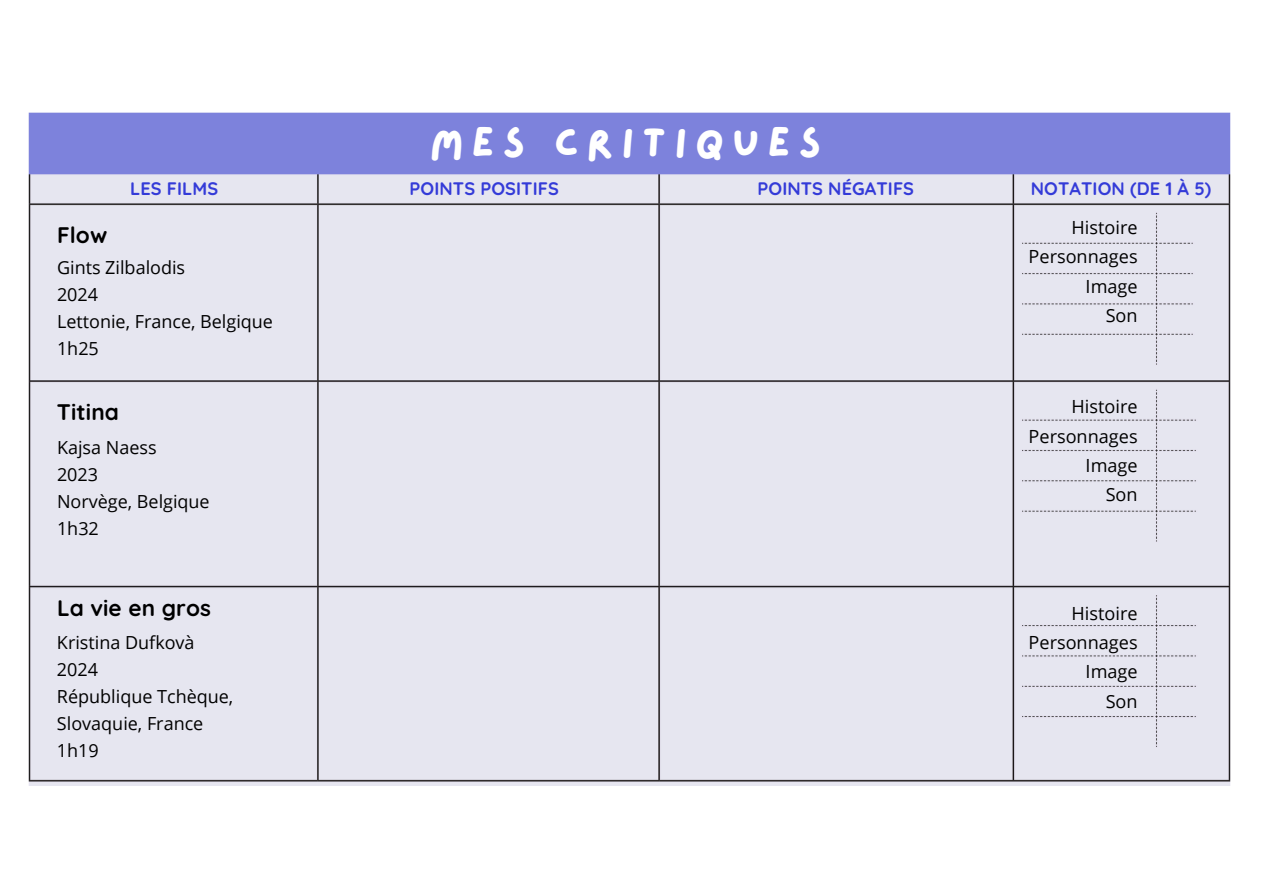
<style>
.page{position:relative;width:1263px;height:894px;background:#fff}
.page>*{position:absolute;margin:0;border:0;box-sizing:border-box;transform-origin:0 0}
.t1{font:42.3px "Lazydog";letter-spacing:.19em;color:#fff}
.t2{font:700 22.5px "Quicksand";letter-spacing:.005em;color:#000}
.t3{font:18.15px/29.2px "Open Sans";color:#000;text-align:right}
.t4{font:700 18.15px "Quicksand";letter-spacing:.005em;color:#343bd8}
.t5{font:18px/27px "Open Sans";color:#000}
</style>
<div class="page">
<img style="left:28px;top:112px;width:1203px;height:673px">
<p class="t1" style="left:430px;top:122px;width:393px">MES CRITIQUES</p>
<h3 class="t4" style="left:130px;top:177px;width:90px">LES FILMS</h3>
<h2 class="t4" style="left:410px;top:177px;width:151px">POINTS POSITIFS</h2>
<p class="t4" style="left:757px;top:177px;width:158px">POINTS NÉGATIFS</p>
<p class="t4" style="left:1031px;top:177px;width:182px">NOTATION (DE 1 À 5)</p>
<p class="t2" style="left:57px;top:220px;width:52px">Flow</p>
<h2 class="t5" style="left:57px;top:253px;width:130px">Gints Zilbalodis</h2>
<p class="t5" style="left:57px;top:280px;width:43px">2024</p>
<p class="t5" style="left:57px;top:307px;width:217px">Lettonie, France, Belgique</p>
<p class="t5" style="left:57px;top:334px;width:43px">1h25</p>
<p class="t2" style="left:57px;top:398px;width:64px">Titina</p>
<p class="t5" style="left:57px;top:433px;width:101px">Kajsa Naess</p>
<h1 class="t5" style="left:57px;top:460px;width:43px">2023</h1>
<h3 class="t5" style="left:57px;top:487px;width:154px">Norvège, Belgique</h3>
<h3 class="t5" style="left:57px;top:514px;width:43px">1h32</h3>
<h2 class="t2" style="left:57px;top:593px;width:156px">La vie en gros</h2>
<p class="t5" style="left:57px;top:628px;width:139px">Kristina Dufkovà</p>
<p class="t5" style="left:57px;top:655px;width:43px">2024</p>
<p class="t5" style="left:57px;top:682px;width:178px">République Tchèque,<br>Slovaquie, France</p>
<p class="t5" style="left:57px;top:736px;width:43px">1h19</p>
<h3 class="t3" style="left:1029px;top:212px;width:111px">Histoire<br>Personnages<br>Image</h3>
<p class="t3" style="left:1106px;top:300px;width:33px">Son</p>
<p class="t3" style="left:1029px;top:391px;width:111px">Histoire<br>Personnages<br>Image</p>
<p class="t3" style="left:1106px;top:479px;width:33px">Son</p>
<p class="t3" style="left:1029px;top:598px;width:111px">Histoire<br>Personnages<br>Image</p>
<p class="t3" style="left:1106px;top:685px;width:33px">Son</p>
</div>
